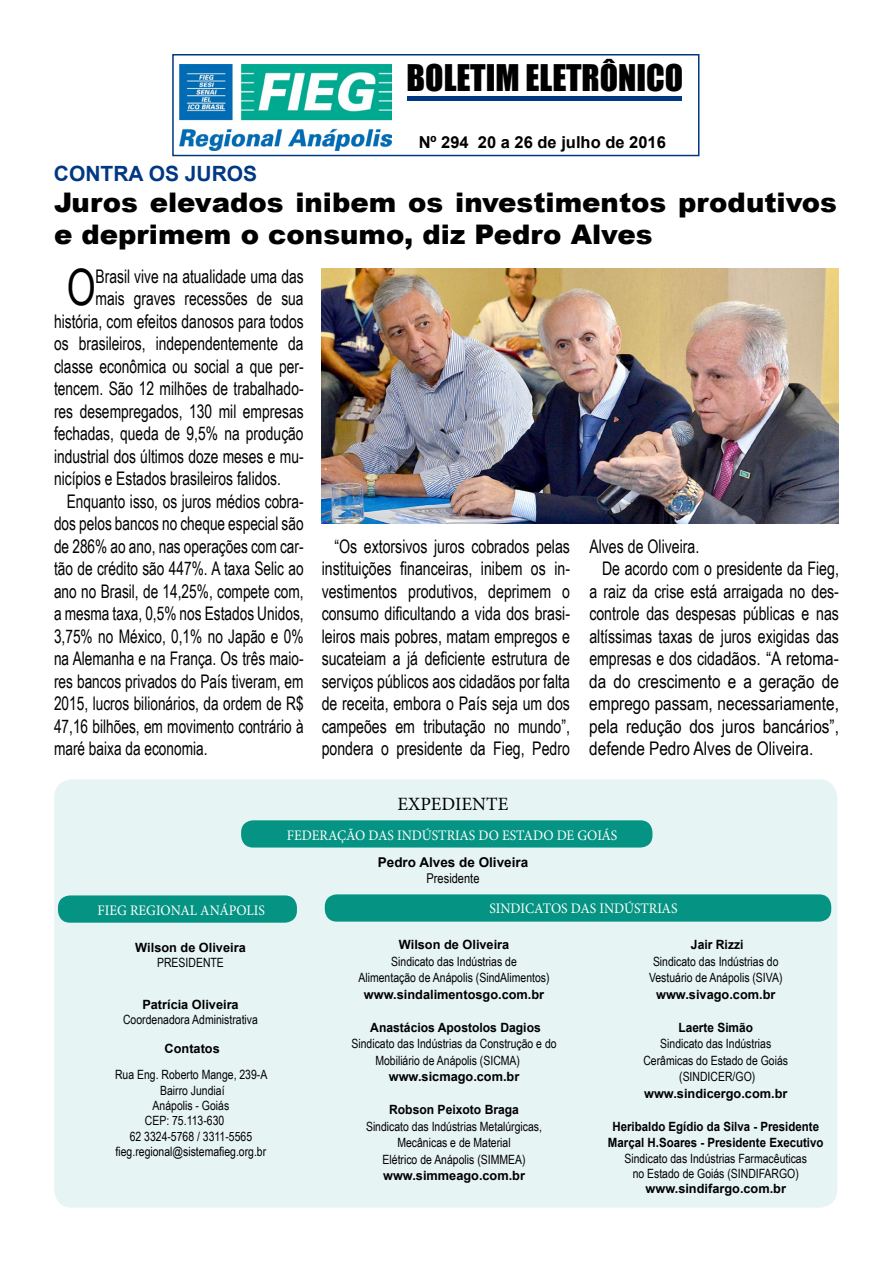
<style>
.page{position:relative;width:893px;height:1263px;background:#fff}
.page>*{position:absolute;margin:0;border:0;box-sizing:border-box;transform-origin:0 0}
.t1{font:50.25px "Arial Narrow";color:#000;scale:.9 1}
.t2{font:33.75px "Impact";color:#000}
.t3{font:27px/32.4px "Arial MT Black";color:#000}
.t4{font:700 21px "Arial";color:#003882}
.t5{font:18.75px/22.5px "Arial Narrow";color:#000;text-align:justify;scale:.92 1}
.t6{font:18.75px "Arial Narrow";color:#000;scale:.89 1}
.t7{font:18.75px "Arial Narrow";color:#000;scale:.9 1}
.t8{font:18.75px "Arial Narrow";color:#000}
.t9{font:18.75px "Minion Pro";color:#000}
.t10{font:700 16.5px "Arial";color:#000}
.t11{font:14.55px "Minion Pro";color:#fff;scale:.94 1}
.t12{font:700 13.5px "Arial";color:#000}
.t13{font:13.5px "Arial Narrow";color:#000}
.t14{font:12.75px/16.5px "Arial Narrow";color:#000;text-align:center}
.t15{font:700 12.75px "Arial";color:#000}
.t16{font:700 12.75px/16.5px "Arial";color:#000;text-align:center;scale:.9 1}
.t17{font:700 12.75px "Arial";color:#000;scale:.95 1}
.t18{font:700 12.75px "Arial";color:#000;scale:.93 1}
</style>
<div class="page">
<div style="left:54px;top:779px;width:783px;height:429px;background:#e6f4f3;border-radius:18px"></div>
<div style="left:241px;top:820px;width:411px;height:27px;background:#059383;border-radius:12px"></div>
<div style="left:58px;top:895px;width:239px;height:28px;background:#059383;border-radius:12px"></div>
<div style="left:325px;top:894px;width:506px;height:28px;background:#059383;border-radius:12px"></div>
<img style="left:322px;top:269px;width:517px;height:254px">
<img style="left:179px;top:64px;width:213px;height:86px">
<hr style="left:407px;top:97px;width:275px;height:4px;background:#003882">
<div style="left:172px;top:54px;width:527px;height:102px;border:2px solid #003882"></div>
<h2 class="t2" style="left:407px;top:51px;width:278px">BOLETIM ELETRÔNICO</h2>
<p class="t10" style="left:419px;top:130px;width:249px">Nº 294 20 a 26 de julho de 2016</p>
<h3 class="t4" style="left:54px;top:159px;width:205px">CONTRA OS JUROS</h3>
<h3 class="t3" style="left:54px;top:186px;width:785px">Juros elevados inibem os investimentos produtivos e deprimem o consumo, diz Pedro Alves</h3>
<h1 class="t1" style="left:67px;top:251px;width:34px">O</h1>
<h3 class="t7" style="left:96px;top:262px;width:233px">Brasil vive na atualidade uma das</h3>
<h3 class="t7" style="left:96px;top:285px;width:233px">mais graves recessões de sua</h3>
<h3 class="t7" style="left:54px;top:307px;width:279px">história, com efeitos danosos para todos</h3>
<h3 class="t7" style="left:54px;top:330px;width:279px">os brasileiros, independentemente da</h3>
<h3 class="t7" style="left:54px;top:352px;width:279px">classe econômica ou social a que per-</h3>
<h3 class="t7" style="left:54px;top:375px;width:279px">tencem. São 12 milhões de trabalhado-</h3>
<h3 class="t7" style="left:54px;top:397px;width:279px">res desempregados, 130 mil empresas</h3>
<h3 class="t7" style="left:54px;top:420px;width:279px">fechadas, queda de 9,5% na produção</h3>
<h3 class="t7" style="left:54px;top:442px;width:279px">industrial dos últimos doze meses e mu-</h3>
<h3 class="t7" style="left:54px;top:465px;width:254px">nicípios e Estados brasileiros falidos.</h3>
<h3 class="t6" style="left:67px;top:487px;width:268px">Enquanto isso, os juros médios cobra-</h3>
<h3 class="t6" style="left:54px;top:510px;width:282px">dos pelos bancos no cheque especial são</h3>
<h3 class="t6" style="left:54px;top:532px;width:282px">de 286% ao ano, nas operações com car-</h3>
<h3 class="t6" style="left:54px;top:555px;width:282px">tão de crédito são 447%. A taxa Selic ao</h3>
<h3 class="t6" style="left:54px;top:577px;width:282px">ano no Brasil, de 14,25%, compete com,</h3>
<h3 class="t6" style="left:54px;top:600px;width:282px">a mesma taxa, 0,5% nos Estados Unidos,</h3>
<h3 class="t6" style="left:54px;top:622px;width:282px">3,75% no México, 0,1% no Japão e 0%</h3>
<h3 class="t6" style="left:54px;top:645px;width:282px">na Alemanha e na França. Os três maio-</h3>
<h3 class="t6" style="left:54px;top:667px;width:282px">res bancos privados do País tiveram, em</h3>
<h3 class="t6" style="left:54px;top:690px;width:282px">2015, lucros bilionários, da ordem de R$</h3>
<h3 class="t6" style="left:54px;top:712px;width:282px">47,16 bilhões, em movimento contrário à</h3>
<h3 class="t6" style="left:54px;top:735px;width:174px">maré baixa da economia.</h3>
<p class="t5" style="left:322px;top:534px;width:271px;text-indent:13px">“Os extorsivos juros cobrados pelas instituições financeiras, inibem os in&shy;vestimentos produtivos, deprimem o consumo dificultando a vida dos brasi&shy;leiros mais pobres, matam empregos e sucateiam a já deficiente estrutura de serviços públicos aos cidadãos por falta de receita, embora o País seja um dos campeões em tributação no mundo”, pondera o presidente da Fieg, Pedro</p>
<h3 class="t5" style="left:589px;top:534px;width:121px">Alves de Oliveira.</h3>
<h3 class="t5" style="left:602px;top:557px;width:259px">De acordo com o presidente da Fieg,</h3>
<h3 class="t5" style="left:589px;top:579px;width:273px">a raiz da crise está arraigada no des-</h3>
<h3 class="t5" style="left:589px;top:602px;width:273px">controle das despesas públicas e nas</h3>
<h3 class="t5" style="left:589px;top:624px;width:273px">altíssimas taxas de juros exigidas das</h3>
<h3 class="t5" style="left:589px;top:647px;width:273px">empresas e dos cidadãos. “A retoma-</h3>
<h3 class="t8" style="left:589px;top:667px;width:251px">da do crescimento e a geração de</h3>
<h3 class="t8" style="left:589px;top:690px;width:251px">emprego passam, necessariamente,</h3>
<h3 class="t8" style="left:589px;top:712px;width:251px">pela redução dos juros bancários”,</h3>
<h3 class="t8" style="left:589px;top:735px;width:225px">defende Pedro Alves de Oliveira.</h3>
<h3 class="t9" style="left:397px;top:791px;width:112px">EXPEDIENTE</h3>
<p class="t11" style="left:287px;top:826px;width:353px">FEDERAÇÃO DAS INDÚSTRIAS DO ESTADO DE GOIÁS</p>
<p class="t12" style="left:378px;top:852px;width:152px">Pedro Alves de Oliveira</p>
<p class="t13" style="left:427px;top:868px;width:54px">Presidente</p>
<p class="t11" style="left:97px;top:900px;width:180px">FIEG REGIONAL ANÁPOLIS</p>
<p class="t11" style="left:489px;top:899px;width:202px">SINDICATOS DAS INDÚSTRIAS</p>
<p class="t15" style="left:135px;top:938px;width:112px">Wilson de Oliveira</p>
<p class="t14" style="left:157px;top:954px;width:68px">PRESIDENTE</p>
<p class="t15" style="left:142px;top:995px;width:98px">Patrícia Oliveira</p>
<p class="t14" style="left:123px;top:1011px;width:136px">Coordenadora Administrativa</p>
<p class="t15" style="left:165px;top:1039px;width:57px">Contatos</p>
<p class="t14" style="left:115px;top:1066px;width:154px">Rua Eng. Roberto Mange, 239-A</p>
<p class="t14" style="left:160px;top:1081px;width:66px">Bairro Jundiaí</p>
<p class="t14" style="left:153px;top:1097px;width:78px">Anápolis - Goiás</p>
<p class="t14" style="left:145px;top:1112px;width:81px">CEP: 75.113-630</p>
<p class="t14" style="left:130px;top:1127px;width:124px">62 3324-5768 / 3311-5565</p>
<p class="t14" style="left:116px;top:1142px;width:152px">fieg.regional@sistemafieg.org.br</p>
<p class="t15" style="left:399px;top:936px;width:112px">Wilson de Oliveira</p>
<p class="t14" style="left:358px;top:953px;width:193px">Sindicato das Indústrias de<br>Alimentação de Anápolis (SindAlimentos)</p>
<p class="t15" style="left:364px;top:985px;width:182px">www.sindalimentosgo.com.br</p>
<p class="t17" style="left:370px;top:1018px;width:181px">Anastácios Apostolos Dagios</p>
<p class="t14" style="left:375px;top:1035px;width:183px;text-align:left;text-indent:-24px">Sindicato das Indústrias da Construção e do<br>Mobiliário de Anápolis (SICMA)</p>
<p class="t15" style="left:389px;top:1068px;width:132px">www.sicmago.com.br</p>
<p class="t17" style="left:389px;top:1101px;width:138px">Robson Peixoto Braga</p>
<p class="t14" style="left:366px;top:1118px;width:178px">Sindicato das Indústrias Metalúrgicas,<br>Mecânicas e de Material<br>Elétrico de Anápolis (SIMMEA)</p>
<p class="t15" style="left:383px;top:1167px;width:143px">www.simmeago.com.br</p>
<p class="t17" style="left:691px;top:936px;width:57px">Jair Rizzi</p>
<p class="t14" style="left:649px;top:953px;width:135px">Sindicato das Indústrias do<br>Vestuário de Anápolis (SIVA)</p>
<p class="t15" style="left:656px;top:985px;width:121px">www.sivago.com.br</p>
<p class="t18" style="left:678px;top:1018px;width:82px">Laerte Simão</p>
<p class="t14" style="left:643px;top:1035px;width:146px">Sindicato das Indústrias<br>Cerâmicas do Estado de Goiás (SINDICER/GO)</p>
<p class="t15" style="left:644px;top:1084px;width:145px">www.sindicergo.com.br</p>
<p class="t16" style="left:608px;top:1118px;width:241px">Heribaldo Egídio da Silva - Presidente<br>Marçal H.Soares - Presidente Executivo</p>
<p class="t14" style="left:624px;top:1150px;width:184px;line-height:15.3px">Sindicato das Indústrias Farmacêuticas no Estado de Goiás (SINDIFARGO)</p>
<p class="t15" style="left:645px;top:1180px;width:142px">www.sindifargo.com.br</p>
</div>
